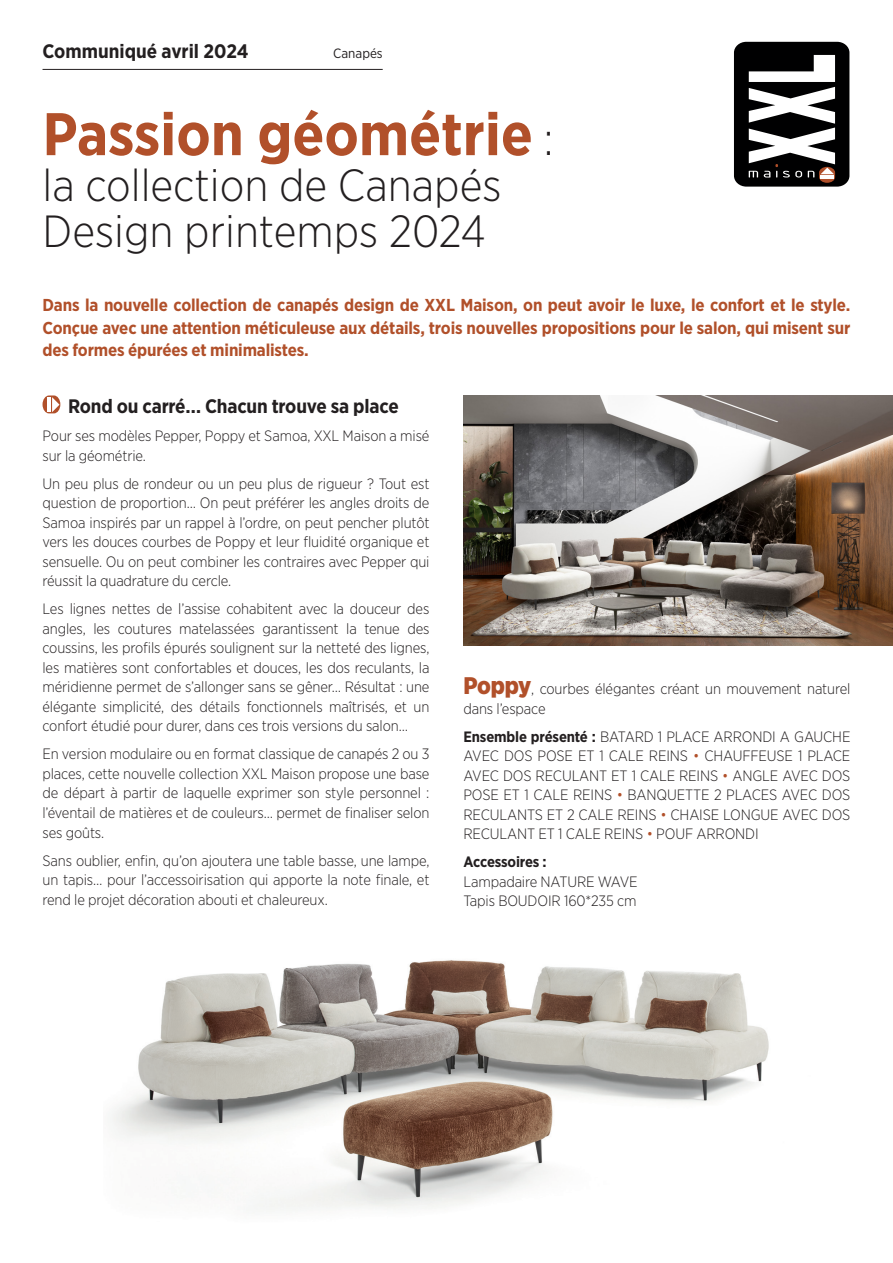
<style>
.page{position:relative;width:893px;height:1263px;background:#fff}
.page>*{position:absolute;margin:0;border:0;box-sizing:border-box;transform-origin:0 0}
.t1{font:700 60px "Gotham Narrow";color:#b1502a}
.t2{font:300 45px/45.9px "Gotham Narrow";color:#231f20}
.t3{font:700 19.5px "Gotham Narrow";letter-spacing:-.01em;color:#231f20}
.t4{font:700 17.25px/22.5px "Gotham Narrow";letter-spacing:-.01em;color:#b1502a;text-align:justify}
.t5{font:300 15px/19.5px "Gotham Narrow";letter-spacing:-.01em;color:#231f20;text-align:justify}
.t6{font:700 15px "Gotham Narrow";letter-spacing:-.015em;color:#231f20}
.t7{font:13.5px "Gotham Narrow";color:#231f20}
.s1{font-weight:300;font-size:45px;color:#231f20}
.s2{font-weight:900;font-size:24px;color:#b1502a}
.s3{font-weight:700}
.s4{color:#b1502a}
</style>
<div class="page">
<svg style="left:43px;top:395px;width:17px;height:18px"></svg>
<hr style="left:47px;top:397px;width:4px;height:15px;background:#fff">
<svg style="left:733px;top:41px;width:117px;height:146px"></svg>
<svg style="left:734px;top:42px;width:115px;height:145px"></svg>
<hr style="left:43px;top:69px;width:340px;height:1px;background:#231f20">
<img style="left:463px;top:395px;width:430px;height:251px">
<img style="left:112px;top:960px;width:657px;height:250px">
<p class="t3" style="left:43px;top:39px;width:207px">Communiqué avril 2024</p>
<p class="t7" style="left:333px;top:45px;width:51px">Canapés</p>
<p class="t1" style="left:43px;top:96px;width:512px">Passion géométrie <span class="s1">:</span></p>
<p class="t2" style="left:43px;top:161px;width:460px">la collection de Canapés<br>Design printemps 2024</p>
<p class="t4" style="left:43px;top:294px;width:809px">Dans la nouvelle collection de canapés design de XXL Maison, on peut avoir le luxe, le confort et le style.<br>Conçue avec une attention méticuleuse aux détails, trois nouvelles propositions pour le salon, qui misent sur des formes épurées et minimalistes.</p>
<p class="t3" style="left:68px;top:394px;width:332px">Rond ou carré… Chacun trouve sa place</p>
<p class="t5" style="left:43px;top:426px;width:388px">Pour ses modèles Pepper, Poppy et Samoa, XXL Maison a misé sur la géométrie.</p>
<p class="t5" style="left:43px;top:474px;width:388px">Un peu plus de rondeur ou un peu plus de rigueur ? Tout est question de proportion… On peut préférer les angles droits de Samoa inspirés par un rappel à l’ordre, on peut pencher plutôt vers les douces courbes de Poppy et leur fluidité organique et sensuelle. Ou on peut combiner les contraires avec Pepper qui réussit la quadrature du cercle.</p>
<p class="t5" style="left:43px;top:599px;width:388px">Les lignes nettes de l’assise cohabitent avec la douceur des angles, les coutures matelassées garantissent la tenue des coussins, les profils épurés soulignent sur la netteté des lignes, les matières sont confortables et douces, les dos reculants, la méridienne permet de s’allonger sans se gêner… Résultat : une élégante simplicité, des détails fonctionnels maîtrisés, et un confort étudié pour durer, dans ces trois versions du salon…</p>
<p class="t5" style="left:43px;top:744px;width:388px">En version modulaire ou en format classique de canapés 2 ou 3 places, cette nouvelle collection XXL Maison propose une base de départ à partir de laquelle exprimer son style personnel : l’éventail de matières et de couleurs… permet de finaliser selon ses goûts.</p>
<p class="t5" style="left:43px;top:850px;width:388px">Sans oublier, enfin, qu’on ajoutera une table basse, une lampe, un tapis… pour l’accessoirisation qui apporte la note finale, et rend le projet décoration abouti et chaleureux.</p>
<p class="t5" style="left:463px;top:679px;width:388px"><span class="s2">Poppy</span>, courbes élégantes créant un mouvement naturel dans l’espace</p>
<p class="t5" style="left:463px;top:726px;width:388px"><span class="s3">Ensemble présenté :</span> BATARD 1 PLACE ARRONDI A GAUCHE AVEC DOS POSE ET 1 CALE REINS <span class="s4">•</span> CHAUFFEUSE 1 PLACE AVEC DOS RECULANT ET 1 CALE REINS <span class="s4">•</span> ANGLE AVEC DOS POSE ET 1 CALE REINS <span class="s4">•</span> BANQUETTE 2 PLACES AVEC DOS RECULANTS ET 2 CALE REINS <span class="s4">•</span> CHAISE LONGUE AVEC DOS RECULANT ET 1 CALE REINS <span class="s4">•</span> POUF ARRONDI</p>
<p class="t6" style="left:463px;top:852px;width:85px">Accessoires :</p>
<p class="t5" style="left:463px;top:871px;width:176px">Lampadaire NATURE WAVE</p>
<p class="t5" style="left:463px;top:891px;width:175px">Tapis BOUDOIR 160*235 cm</p>
</div>
